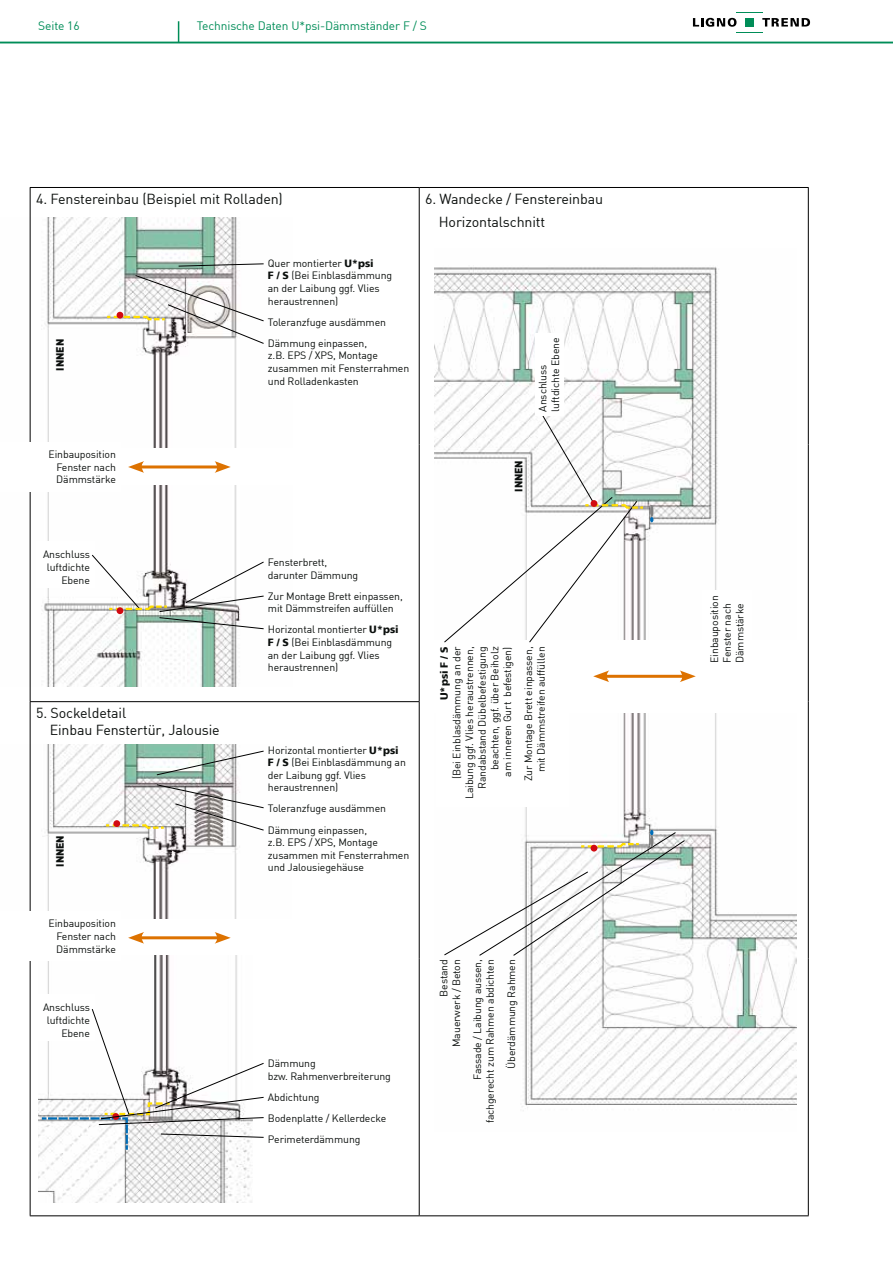
<style>
.page{position:relative;width:893px;height:1263px;background:#fff}
.page>*{position:absolute;margin:0;border:0;box-sizing:border-box;transform-origin:0 0}
.t1{font:14.25px/23.5px "DIN";letter-spacing:-.01em;color:#0c100e}
.t2{font:12px "DIN";letter-spacing:-.01em;color:#008d58}
.t3{font:10.5px/12.6px "DIN";letter-spacing:-.01em;color:#0c100e}
.t4{font:900 10.5px "DIN";letter-spacing:-.01em;color:#0c100e}
.t5{font:900 10.5px "Frutiger";color:#0c100e}
.s1{font-family:"Frutiger";font-weight:900}
</style>
<div class="page">
<img style="left:29px;top:744px;width:235px;height:174px">
<img style="left:39px;top:956px;width:213px;height:247px">
<img style="left:29px;top:486px;width:235px;height:200px">
<img style="left:29px;top:218px;width:211px;height:230px">
<img style="left:522px;top:713px;width:275px;height:398px">
<img style="left:435px;top:266px;width:284px;height:324px">
<svg style="left:178px;top:21px;width:1px;height:21px"></svg>
<svg style="left:693px;top:12px;width:117px;height:21px"></svg>
<div style="left:745px;top:18px;width:9px;height:9px;background:#008d58"></div>
<hr style="left:0;top:42px;width:893px;height:1px;background:#008d58">
<hr style="left:30px;top:187px;width:389px;height:1px;background:#000">
<hr style="left:30px;top:188px;width:1px;height:257px;background:#000">
<hr style="left:419px;top:187px;width:390px;height:1px;background:#000">
<hr style="left:419px;top:188px;width:1px;height:257px;background:#000">
<hr style="left:808px;top:188px;width:1px;height:257px;background:#000">
<hr style="left:30px;top:445px;width:1px;height:256px;background:#000">
<hr style="left:419px;top:445px;width:1px;height:256px;background:#000">
<hr style="left:808px;top:445px;width:1px;height:257px;background:#000">
<hr style="left:30px;top:701px;width:390px;height:1px;background:#000">
<hr style="left:30px;top:702px;width:1px;height:257px;background:#000">
<hr style="left:419px;top:702px;width:1px;height:257px;background:#000">
<hr style="left:808px;top:702px;width:1px;height:257px;background:#000">
<hr style="left:30px;top:959px;width:1px;height:256px;background:#000">
<hr style="left:419px;top:959px;width:1px;height:256px;background:#000">
<hr style="left:808px;top:959px;width:1px;height:256px;background:#000">
<hr style="left:30px;top:1215px;width:389px;height:1px;background:#000">
<hr style="left:419px;top:1215px;width:390px;height:1px;background:#000">
<div style="left:436px;top:642px;width:132px;height:164px;background:#fff"></div>
<div style="left:36px;top:541px;width:58px;height:47px;background:#fff"></div>
<hr style="left:138px;top:465px;width:82px;height:3px;background:#dd7200">
<svg style="left:128px;top:461px;width:16px;height:12px"></svg>
<svg style="left:215px;top:461px;width:16px;height:12px"></svg>
<div style="left:0;top:442px;width:120px;height:50px;background:#fff"></div>
<div style="left:0;top:911px;width:120px;height:50px;background:#fff"></div>
<hr style="left:138px;top:936px;width:82px;height:3px;background:#dd7200">
<svg style="left:128px;top:932px;width:16px;height:12px"></svg>
<svg style="left:215px;top:932px;width:16px;height:12px"></svg>
<svg style="left:156px;top:751px;width:108px;height:24px"></svg>
<svg style="left:104px;top:784px;width:160px;height:46px"></svg>
<div style="left:36px;top:994px;width:58px;height:47px;background:#fff"></div>
<svg style="left:40px;top:1008px;width:224px;height:144px"></svg>
<div style="left:535px;top:333px;width:28px;height:83px;background:#fff"></div>
<svg style="left:178px;top:263px;width:86px;height:3px"></svg>
<svg style="left:105px;top:275px;width:159px;height:69px"></svg>
<svg style="left:92px;top:554px;width:172px;height:75px"></svg>
<hr style="left:604px;top:675px;width:81px;height:3px;background:#dd7200">
<svg style="left:593px;top:670px;width:16px;height:12px"></svg>
<svg style="left:680px;top:670px;width:16px;height:12px"></svg>
<svg style="left:444px;top:830px;width:241px;height:126px"></svg>
<svg style="left:444px;top:415px;width:209px;height:228px"></svg>
<p class="t2" style="left:38px;top:18px;width:43px">Seite 16</p>
<p class="t2" style="left:197px;top:18px;width:232px">Technische Daten U*psi-Dämmständer F / S</p>
<h1 class="t1" style="left:36px;top:186px;width:248px">4. Fenstereinbau (Beispiel mit Rolladen)</h1>
<h1 class="t1" style="left:439px;top:186px;width:166px;text-indent:-14px">6. Wandecke / Fenstereinbau<br>Horizontalschnitt</h1>
<p class="t4" style="left:53px;top:370px;width:33px;rotate:-90deg">INNEN</p>
<p class="t3" style="left:56px;top:448px;width:61px;text-align:justify;text-indent:-8px">Einbauposition Fenster nach Dämmstärke</p>
<p class="t3" style="left:43px;top:548px;width:48px;text-align:right">Anschluss luftdichte<br>Ebene</p>
<h1 class="t1" style="left:50px;top:704px;width:172px;line-height:17.1px;text-indent:-14px">5. Sockeldetail<br>Einbau Fenstertür, Jalousie</h1>
<p class="t4" style="left:53px;top:867px;width:33px;rotate:-90deg">INNEN</p>
<p class="t3" style="left:56px;top:917px;width:61px;text-align:justify;text-indent:-8px">Einbauposition Fenster nach Dämmstärke</p>
<p class="t3" style="left:43px;top:1001px;width:48px;text-align:right">Anschluss luftdichte<br>Ebene</p>
<p class="t3" style="left:268px;top:256px;width:126px">Quer montierter <span class="s1">U*psi<br>F / S</span> (Bei Einblasdämmung an der Laibung ggf. Vlies heraustrennen)</p>
<p class="t3" style="left:268px;top:311px;width:120px;line-height:21.1px">Toleranzfuge ausdämmen<br>Dämmung einpassen,</p>
<p class="t3" style="left:268px;top:349px;width:143px">z.B. EPS / XPS, Montage zusammen mit Fensterrahmen und Rolladenkasten</p>
<p class="t3" style="left:268px;top:556px;width:92px">Fensterbrett, darunter Dämmung</p>
<p class="t3" style="left:268px;top:589px;width:136px">Zur Montage Brett einpassen, mit Dämmstreifen auffüllen</p>
<p class="t3" style="left:268px;top:623px;width:132px">Horizontal montierter <span class="s1">U*psi<br>F / S</span> (Bei Einblasdämmung an der Laibung ggf. Vlies heraustrennen)</p>
<p class="t3" style="left:268px;top:743px;width:140px">Horizontal montierter <span class="s1">U*psi<br>F / S</span> (Bei Einblasdämmung an der Laibung ggf. Vlies heraustrennen)</p>
<p class="t3" style="left:268px;top:798px;width:120px;line-height:21.1px">Toleranzfuge ausdämmen<br>Dämmung einpassen,</p>
<p class="t3" style="left:268px;top:836px;width:143px">z.B. EPS / XPS, Montage zusammen mit Fensterrahmen und Jalousiegehäuse</p>
<p class="t3" style="left:536px;top:412px;width:76px;rotate:-90deg">Anschluss luftdichte Ebene</p>
<p class="t4" style="left:512px;top:492px;width:33px;rotate:-90deg">INNEN</p>
<p class="t5" style="left:438px;top:700px;width:55px;rotate:-90deg">U*psi F / S</p>
<p class="t3" style="left:450px;top:799px;width:154px;text-align:right;rotate:-90deg">(Bei Einblasdämmung an der<br>Laibung ggf. Vlies heraustrennen,<br>Randabstand Dübelbefestigung beachten, ggf. über Beiholz<br>am inneren Gurt befestigen)</p>
<p class="t3" style="left:522px;top:781px;width:136px;text-align:right;rotate:-90deg">Zur Montage Brett einpassen, mit Dämmstreifen auffüllen</p>
<p class="t3" style="left:268px;top:1057px;width:125px">Dämmung<br>bzw. Rahmenverbreiterung</p>
<p class="t3" style="left:268px;top:1086px;width:120px;line-height:21.1px">Abdichtung<br>Bodenplatte / Kellerdecke<br>Perimeterdämmung</p>
<p class="t3" style="left:437px;top:1047px;width:89px;text-align:right;rotate:-90deg">Bestand<br>Mauerwerk / Beton</p>
<p class="t3" style="left:471px;top:1123px;width:166px;text-align:right;rotate:-90deg">Fassade / Laibung aussen, fachgerecht zum Rahmen abdichten</p>
<p class="t3" style="left:505px;top:1069px;width:111px;rotate:-90deg">Überdämmung Rahmen</p>
<p class="t3" style="left:708px;top:663px;width:69px;rotate:-90deg">Einbauposition<br>Fenster nach<br>Dämmstärke</p>
</div>
